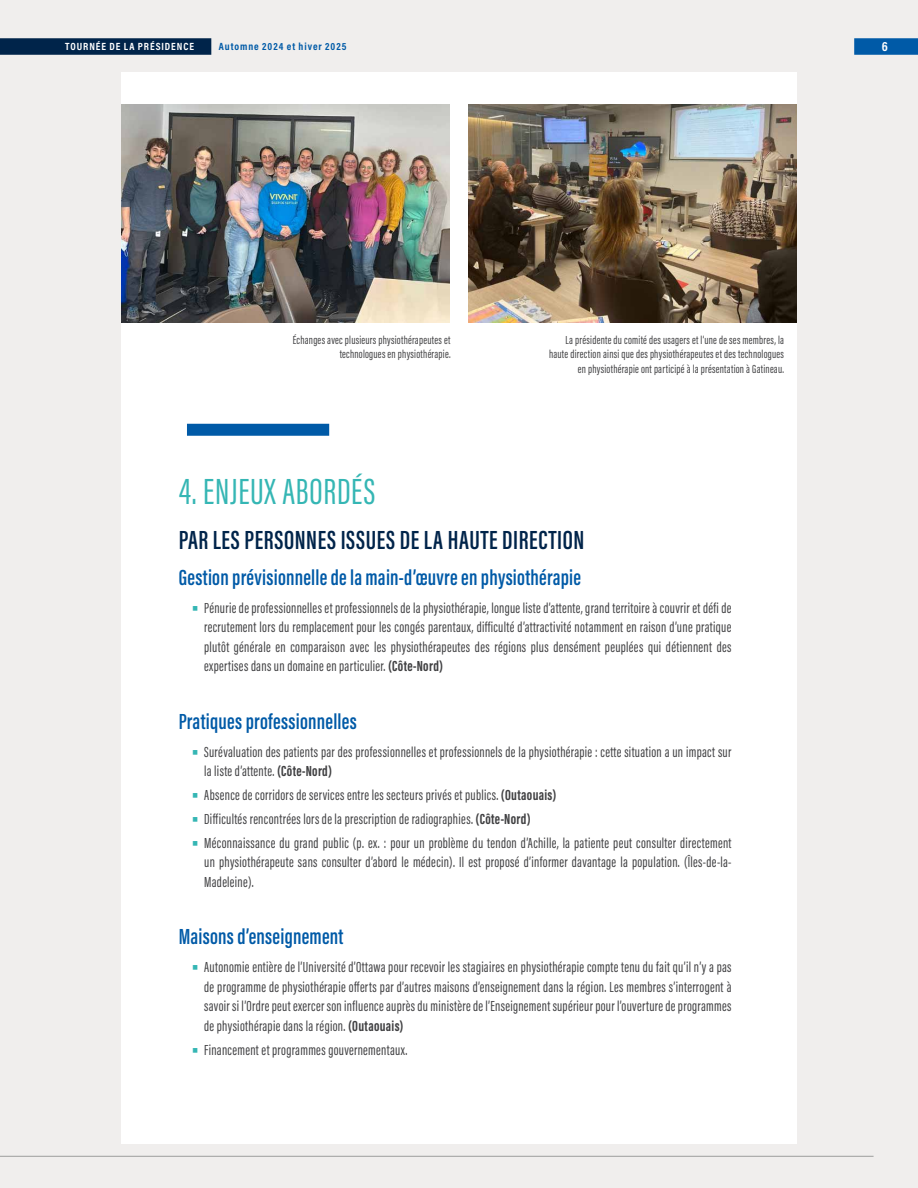
<style>
.page{position:relative;width:918px;height:1188px;background:#f0eeed}
.page>*{position:absolute;margin:0;border:0;box-sizing:border-box;transform-origin:0 0}
.t1{font:37.5px "Acumin Pro Extra Cond";letter-spacing:.02em;color:#35b6b4}
.t2{font:600 27px "Acumin Pro Extra Cond";letter-spacing:.02em;color:#00244a}
.t3{font:600 22.5px "Acumin Pro Extra Cond";letter-spacing:.01em;color:#005aa7}
.t4{font:15px/19.5px "Acumin Pro Extra Cond";letter-spacing:.02em;color:#404042;text-align:justify}
.t5{font:700 13.5px "Acumin Pro Cond";color:#fff}
.t6{font:12px/14.4px "Acumin Pro Extra Cond";letter-spacing:.02em;color:#404042;text-align:right}
.t7{font:700 10.5px "Acumin Pro Cond";letter-spacing:.09em;color:#005aa7}
.t8{font:700 10.5px "Acumin Pro Cond";letter-spacing:.09em;color:#fff}
.s1{font-family:"Acumin Pro Cond";font-weight:500;font-size:30px;color:#35b6b4}
.s2{font-weight:700}
</style>
<div class="page">
<div style="left:121px;top:72px;width:676px;height:1072px;background:#fff"></div>
<hr style="left:0;top:1156px;width:874px;height:1px;background:#9d9d9c">
<div style="left:854px;top:38px;width:64px;height:17px;background:#005aa7"></div>
<div style="left:0;top:38px;width:211px;height:17px;background:#00244a"></div>
<div style="left:187px;top:424px;width:142px;height:12px;background:#005aa7"></div>
<img style="left:121px;top:105px;width:329px;height:218px">
<img style="left:468px;top:105px;width:329px;height:218px">
<p class="t8" style="left:65px;top:40px;width:130px">TOURNÉE DE LA PRÉSIDENCE</p>
<p class="t7" style="left:219px;top:40px;width:129px">Automne 2024 et hiver 2025</p>
<p class="t5" style="left:882px;top:38px;width:8px">6</p>
<p class="t6" style="left:293px;top:333px;width:159px">Échanges avec plusieurs physiothérapeutes et technologues en physiothérapie.</p>
<p class="t6" style="left:549px;top:333px;width:237px">La présidente du comité des usagers et l‘une de ses membres, la haute direction ainsi que des physiothérapeutes et des technologues en physiothérapie ont participé à la présentation à Gatineau.</p>
<h1 class="t1" style="left:179px;top:469px;width:198px">4. ENJEUX ABORDÉS</h1>
<h2 class="t2" style="left:179px;top:524px;width:407px">PAR LES PERSONNES ISSUES DE LA HAUTE DIRECTION</h2>
<h3 class="t3" style="left:179px;top:563px;width:404px">Gestion prévisionnelle de la main-d’œuvre en physiothérapie</h3>
<p class="t4" style="left:204px;top:598px;width:529px;text-indent:-13px"><span class="s1">•</span> Pénurie de professionnelles et professionnels de la physiothérapie, longue liste d’attente, grand territoire à couvrir et défi de recrutement lors du remplacement pour les congés parentaux, difficulté d’attractivité notamment en raison d’une pratique plutôt générale en comparaison avec les physiothérapeutes des régions plus densément peuplées qui détiennent des expertises dans un domaine en particulier. <span class="s2">(Côte-Nord)</span></p>
<h3 class="t3" style="left:179px;top:708px;width:180px">Pratiques professionnelles</h3>
<p class="t4" style="left:204px;top:742px;width:529px;text-indent:-13px"><span class="s1">•</span> Surévaluation des patients par des professionnelles et professionnels de la physiothérapie : cette situation a un impact sur la liste d’attente. <span class="s2">(Côte-Nord)</span></p>
<p class="t4" style="left:191px;top:785px;width:367px"><span class="s1">•</span> Absence de corridors de services entre les secteurs privés et publics. <span class="s2">(Outaouais)</span></p>
<p class="t4" style="left:191px;top:809px;width:341px"><span class="s1">•</span> Difficultés rencontrées lors de la prescription de radiographies. <span class="s2">(Côte-Nord)</span></p>
<p class="t4" style="left:204px;top:833px;width:529px;text-indent:-13px"><span class="s1">•</span> Méconnaissance du grand public (p. ex. : pour un problème du tendon d’Achille, la patiente peut consulter directement un physiothérapeute sans consulter d’abord le médecin). Il est proposé d’informer davantage la population. (Îles-de-la-Madeleine).</p>
<h3 class="t3" style="left:179px;top:923px;width:166px">Maisons d’enseignement</h3>
<p class="t4" style="left:204px;top:958px;width:529px;text-indent:-13px"><span class="s1">•</span> Autonomie entière de l’Université d’Ottawa pour recevoir les stagiaires en physiothérapie compte tenu du fait qu’il n’y a pas de programme de physiothérapie offerts par d’autres maisons d’enseignement dans la région. Les membres s’interrogent à savoir si l’Ordre peut exercer son influence auprès du ministère de l’Enseignement supérieur pour l’ouverture de programmes de physiothérapie dans la région. <span class="s2">(Outaouais)</span></p>
<p class="t4" style="left:191px;top:1040px;width:217px"><span class="s1">•</span> Financement et programmes gouvernementaux.</p>
</div>
